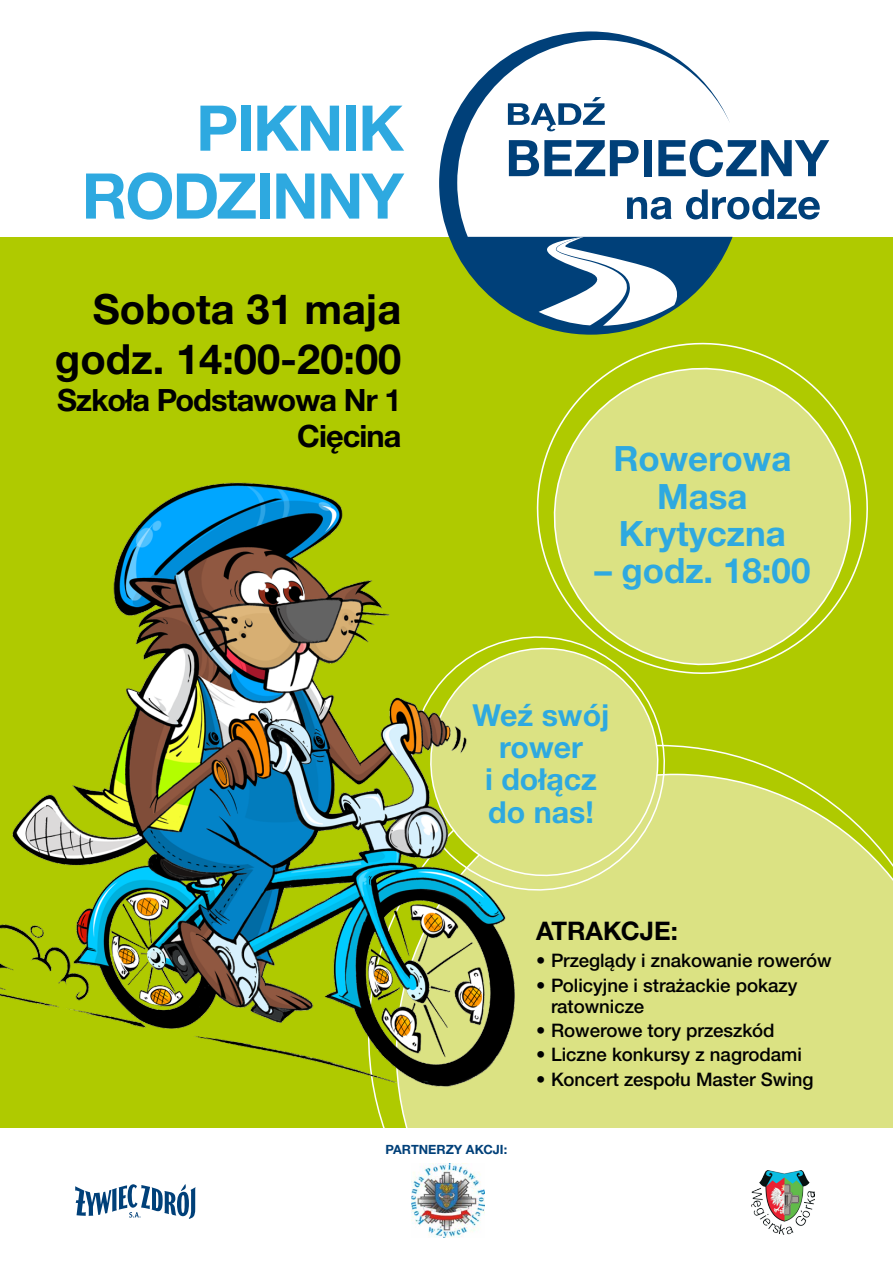
<style>
.page{position:relative;width:893px;height:1263px;background:#fff}
.page>*{position:absolute;margin:0;border:0;box-sizing:border-box;transform-origin:0 0}
.t1{font:700 63.07px/67.9px "Helvetica Neue LTW1 G";letter-spacing:-.03em;color:#2ea9e0;text-align:right}
.t2{font:700 41.62px/49.9px "Helvetica Neue LTW1 G";color:#000;text-align:right}
.t3{font:700 34.95px/37.2px "Helvetica Neue LTW1 G";color:#2ea9e0;text-align:center}
.t4{font:700 30.75px/36.9px "Helvetica Neue LTW1 G";letter-spacing:-.03em;color:#000;text-align:right}
.t5{font:700 30.3px/32.3px "Helvetica Neue LTW1 G";color:#2ea9e0;text-align:center}
.t6{font:700 25.65px "Helvetica Neue LTW1 G";color:#000}
.t7{font:500 18.6px/21px "Helvetica Neue LTW1 G";color:#000}
.t8{font:700 12.75px "Helvetica Neue LTW1 G";color:#004079}
</style>
<div class="page">
<div style="left:0;top:237px;width:893px;height:978px;background:#afca00"></div>
<svg style="left:375px;top:745px;width:518px;height:383px;background:#d6df74"></svg>
<div style="left:0;top:1128px;width:893px;height:135px;background:#fff"></div>
<img style="left:412px;top:1163px;width:73px;height:75px">
<svg style="left:75px;top:1184px;width:121px;height:35px"></svg>
<svg style="left:732px;top:140px;width:97px;height:37px"></svg>
<svg style="left:732px;top:189px;width:88px;height:30px"></svg>
<svg style="left:439px;top:31px;width:293px;height:292px"></svg>
<svg style="left:539px;top:237px;width:144px;height:86px;background:#7f9fb7"></svg>
<svg style="left:533px;top:323px;width:335px;height:351px"></svg>
<img style="left:752px;top:1170px;width:63px;height:65px">
<svg style="left:541px;top:622px;width:140px;height:285px"></svg>
<img style="left:0;top:466px;width:541px;height:636px">
<h1 class="t1" style="left:82px;top:94px;width:324px">PIKNIK<br>RODZINNY</h1>
<h2 class="t2" style="left:55px;top:284px;width:348px">Sobota 31 maja godz. 14:00-20:00</h2>
<h3 class="t4" style="left:57px;top:381px;width:346px">Szkoła Podstawowa Nr 1<br>Cięcina</h3>
<h3 class="t3" style="left:613px;top:440px;width:180px">Rowerowa<br>Masa<br>Krytyczna</h3>
<h3 class="t3" style="left:594px;top:552px;width:218px">– godz. 18:00</h3>
<h3 class="t5" style="left:472px;top:699px;width:139px">Weź swój rower<br>i dołącz do nas!</h3>
<h3 class="t6" style="left:536px;top:914px;width:143px">ATRAKCJE:</h3>
<p class="t7" style="left:536px;top:950px;width:297px">• Przeglądy i znakowanie rowerów</p>
<p class="t7" style="left:551px;top:975px;width:248px;text-indent:-15px">• Policyjne i strażackie pokazy ratownicze</p>
<p class="t7" style="left:536px;top:1020px;width:240px">• Rowerowe tory przeszkód</p>
<p class="t7" style="left:536px;top:1044px;width:267px">• Liczne konkursy z nagrodami</p>
<p class="t7" style="left:536px;top:1068px;width:279px">• Koncert zespołu Master Swing</p>
<p class="t8" style="left:386px;top:1141px;width:123px">PARTNERZY AKCJI:</p>
</div>
